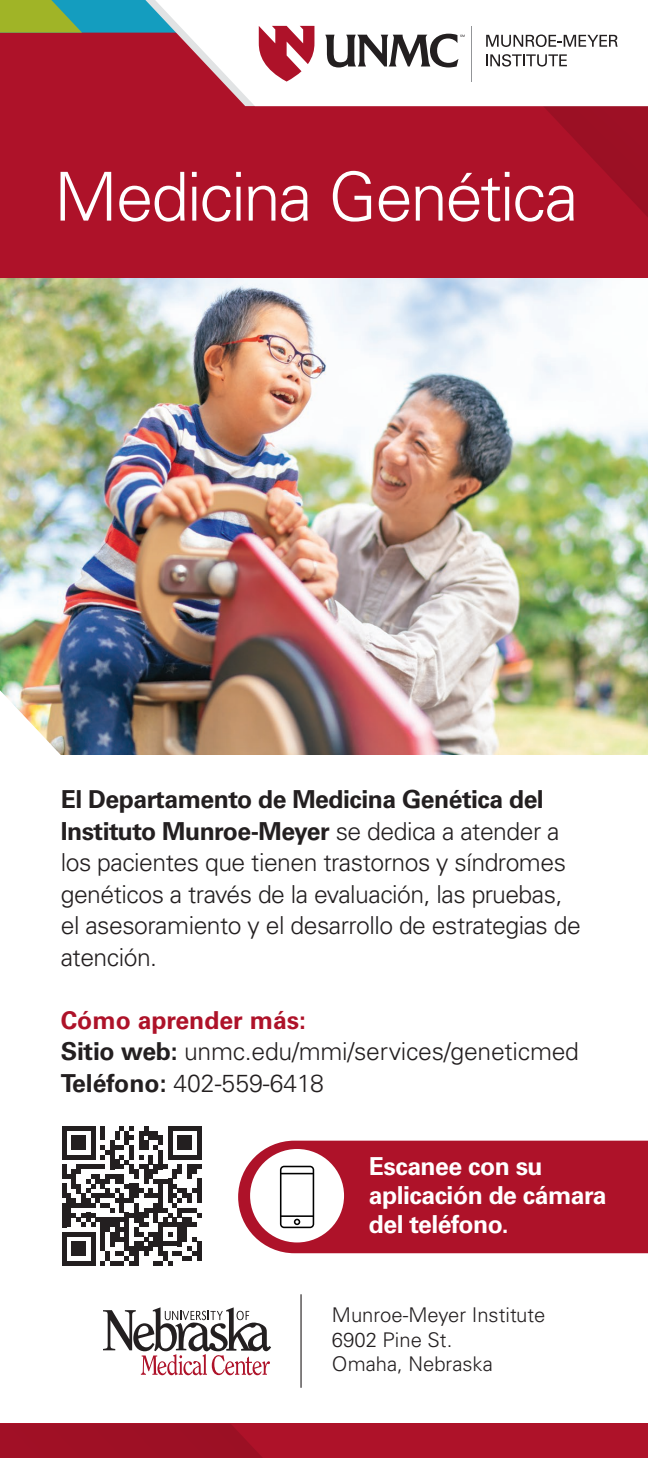
<style>
.page{position:relative;width:648px;height:1458px;background:#fff}
.page>*{position:absolute;margin:0;border:0;box-sizing:border-box;transform-origin:0 0}
.t1{font:300 67.5px "Univers LT Std";letter-spacing:-.035em;color:#fff}
.t2{font:300 24.75px/31.5px "Univers LT Std";letter-spacing:-.02em;color:#231f20}
.t3{font:700 24.75px/29.2px "Univers LT Std";letter-spacing:-.02em;color:#fff}
.t4{font:300 24.75px "Univers LT Std";color:#231f20}
.t5{font:700 24.75px "Univers LT Std";color:#ae1229}
.t6{font:300 20.25px/24.8px "Univers LT Std";color:#231f20}
.s1{font-weight:700}
</style>
<div class="page">
<div style="left:238px;top:1141px;width:410px;height:112px;background:#ae1229"></div>
<div style="left:0;top:1423px;width:648px;height:35px;background:#ae1229"></div>
<div style="left:0;top:1424px;width:262px;height:34px;background:#9e1025"></div>
<svg style="left:103px;top:1307px;width:168px;height:68px"></svg>
<hr style="left:300px;top:1294px;width:2px;height:94px;background:#231f20">
<div style="left:250px;top:1149px;width:94px;height:93px;background:#fff;border-radius:50%"></div>
<svg style="left:280px;top:1166px;width:34px;height:62px"></svg>
<img style="left:0;top:277px;width:648px;height:478px">
<div style="left:0;top:0;width:648px;height:277px;background:#ae1229"></div>
<div style="left:222px;top:0;width:426px;height:106px;background:#fff"></div>
<svg style="left:0;top:0;width:314px;height:82px"></svg>
<svg style="left:325px;top:34px;width:140px;height:33px;background:#9e9c9c"></svg>
<hr style="left:471px;top:26px;width:1px;height:55px;background:#939598">
<svg style="left:486px;top:35px;width:132px;height:12px;background:#b0aeaf"></svg>
<svg style="left:486px;top:54px;width:162px;height:284px"></svg>
<img style="left:0;top:690px;width:79px;height:65px">
<div style="left:62px;top:1126px;width:5px;height:10px;background:#231f20"></div>
<div style="left:62px;top:1136px;width:5px;height:9px;background:#231f20"></div>
<div style="left:62px;top:1145px;width:5px;height:15px;background:#231f20"></div>
<div style="left:62px;top:1164px;width:5px;height:15px;background:#231f20"></div>
<div style="left:62px;top:1184px;width:5px;height:14px;background:#231f20"></div>
<div style="left:62px;top:1203px;width:5px;height:24px;background:#231f20"></div>
<div style="left:62px;top:1232px;width:5px;height:34px;background:#231f20"></div>
<svg style="left:67px;top:1126px;width:134px;height:140px"></svg>
<hr style="left:197px;top:1241px;width:4px;height:20px;background:#231f20">
<p class="t1" style="left:54px;top:156px;width:526px">Medicina Genética</p>
<p class="t2" style="left:61px;top:784px;width:522px"><span class="s1">El Departamento de Medicina Genética del Instituto Munroe-Meyer</span> se dedica a atender a los pacientes que tienen trastornos y síndromes genéticos a través de la evaluación, las pruebas, el asesoramiento y el desarrollo de estrategias de atención.</p>
<p class="t5" style="left:61px;top:1006px;width:247px">Cómo aprender más:</p>
<p class="t2" style="left:61px;top:1036px;width:520px"><span class="s1">Sitio web:</span> unmc.edu/mmi/services/geneticmed</p>
<p class="t4" style="left:61px;top:1068px;width:265px"><span class="s1">Teléfono:</span> 402-559-6418</p>
<p class="t3" style="left:369px;top:1152px;width:239px">Escanee con su aplicación de cámara del teléfono.</p>
<p class="t6" style="left:332px;top:1302px;width:215px">Munroe-Meyer Institute<br>6902 Pine St.<br>Omaha, Nebraska</p>
</div>
